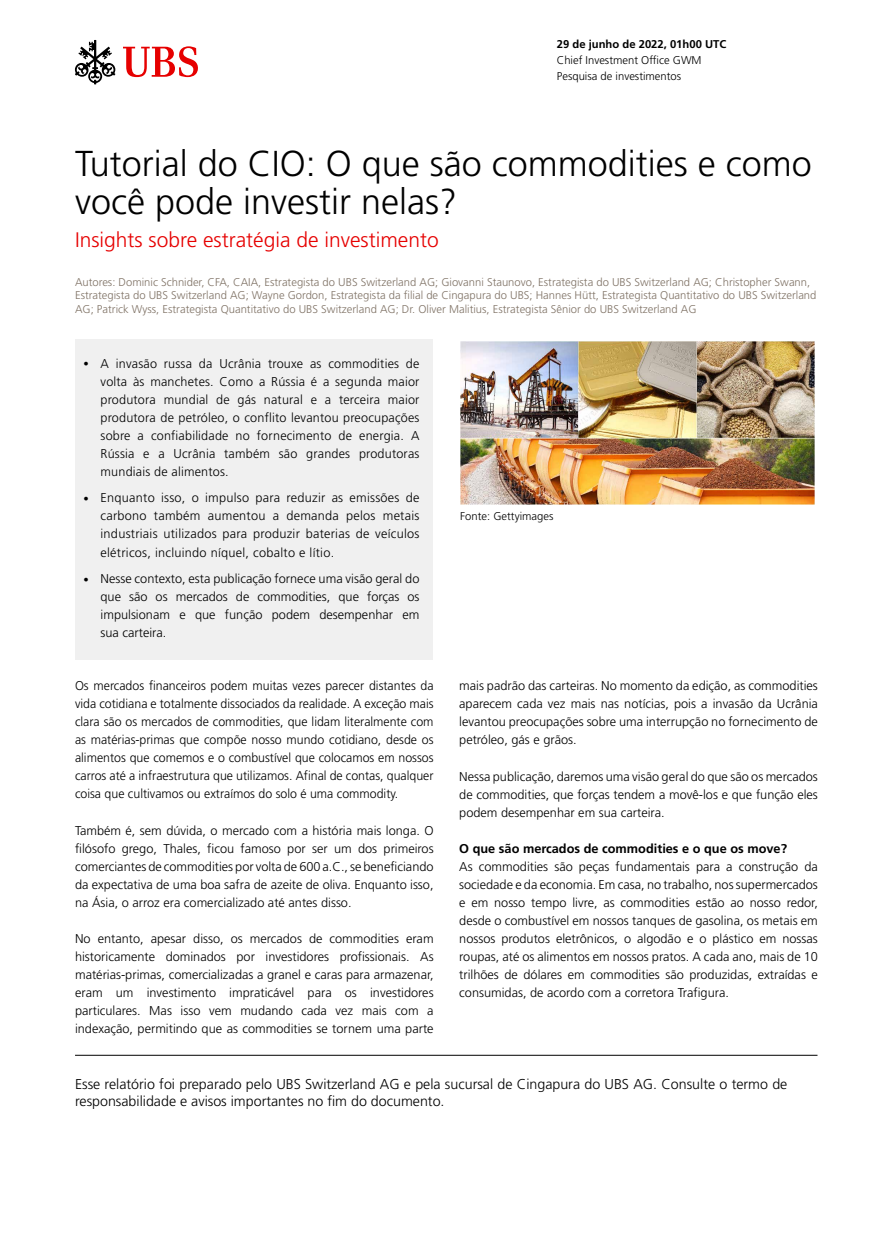
<style>
.page{position:relative;width:893px;height:1234px;background:#fff}
.page>*{position:absolute;margin:0;border:0;box-sizing:border-box;transform-origin:0 0}
.t1{font:300 36px/37.5px "Frutiger LT Std";color:#000}
.t2{font:300 21px "Frutiger LT Std";color:#e60000}
.t3{font:300 14.25px/17.1px "Frutiger LT Std";color:#000}
.t4{font:300 12.75px/18px "Frutiger LT Std";color:#000;text-align:justify}
.t5{font:700 12.75px "Frutiger LT Std";color:#000}
.t6{font:300 11.25px/13.5px "Frutiger LT Std";color:#807366}
.t7{font:300 11.25px/15.6px "Frutiger LT Std";color:#000}
.t8{font:700 11.25px "Frutiger LT Std";color:#000}
.s1{font-family:"Arial";font-weight:400;font-size:15px}
</style>
<div class="page">
<div style="left:75px;top:339px;width:357px;height:320px;background:#f0f0f0"></div>
<hr style="left:75px;top:1054px;width:742px;height:1px;background:#000">
<svg style="left:75px;top:40px;width:40px;height:44px"></svg>
<svg style="left:123px;top:46px;width:75px;height:31px"></svg>
<img style="left:461px;top:341px;width:353px;height:163px">
<h6 class="t8" style="left:557px;top:38px;width:171px">29 de junho de 2022, 01h00 UTC</h6>
<p class="t7" style="left:557px;top:52px;width:146px">Chief Investment Office GWM<br>Pesquisa de investimentos</p>
<h1 class="t1" style="left:75px;top:146px;width:738px">Tutorial do CIO: O que são commodities e como você pode investir nelas?</h1>
<h3 class="t2" style="left:75px;top:228px;width:365px">Insights sobre estratégia de investimento</h3>
<p class="t6" style="left:75px;top:275px;width:743px">Autores: Dominic Schnider, CFA, CAIA, Estrategista do UBS Switzerland AG; Giovanni Staunovo, Estrategista do UBS Switzerland AG; Christopher Swann,<br>Estrategista do UBS Switzerland AG; Wayne Gordon, Estrategista da filial de Cingapura do UBS; Hannes Hütt, Estrategista Quantitativo do UBS Switzerland<br>AG; Patrick Wyss, Estrategista Quantitativo do UBS Switzerland AG; Dr. Oliver Malitius, Estrategista Sênior do UBS Switzerland AG</p>
<p class="t4" style="left:101px;top:354px;width:320px;text-indent:-17px"><span class="s1">•</span> A invasão russa da Ucrânia trouxe as commodities de volta às manchetes. Como a Rússia é a segunda maior produtora mundial de gás natural e a terceira maior produtora de petróleo, o conflito levantou preocupações sobre a confiabilidade no fornecimento de energia. A Rússia e a Ucrânia também são grandes produtoras mundiais de alimentos.</p>
<p class="t4" style="left:101px;top:489px;width:320px;text-indent:-17px"><span class="s1">•</span> Enquanto isso, o impulso para reduzir as emissões de carbono também aumentou a demanda pelos metais industriais utilizados para produzir baterias de veículos elétricos, incluindo níquel, cobalto e lítio.</p>
<p class="t4" style="left:101px;top:569px;width:320px;text-indent:-17px"><span class="s1">•</span> Nesse contexto, esta publicação fornece uma visão geral do que são os mercados de commodities, que forças os impulsionam e que função podem desempenhar em sua carteira.</p>
<p class="t4" style="left:75px;top:677px;width:360px">Os mercados financeiros podem muitas vezes parecer distantes da vida cotidiana e totalmente dissociados da realidade. A exceção mais clara são os mercados de commodities, que lidam literalmente com as matérias-primas que compõe nosso mundo cotidiano, desde os alimentos que comemos e o combustível que colocamos em nossos carros até a infraestrutura que utilizamos. Afinal de contas, qualquer coisa que cultivamos ou extraímos do solo é uma commodity.</p>
<p class="t4" style="left:75px;top:821px;width:360px">Também é, sem dúvida, o mercado com a história mais longa. O filósofo grego, Thales, ficou famoso por ser um dos primeiros comerciantes de commodities por volta de 600 a.C., se beneficiando da expectativa de uma boa safra de azeite de oliva. Enquanto isso, na Ásia, o arroz era comercializado até antes disso.</p>
<p class="t4" style="left:75px;top:929px;width:360px">No entanto, apesar disso, os mercados de commodities eram historicamente dominados por investidores profissionais. As matérias-primas, comercializadas a granel e caras para armazenar, eram um investimento impraticável para os investidores particulares. Mas isso vem mudando cada vez mais com a indexação, permitindo que as commodities se tornem uma parte</p>
<p class="t7" style="left:460px;top:508px;width:95px">Fonte: Gettyimages</p>
<p class="t4" style="left:459px;top:677px;width:360px">mais padrão das carteiras. No momento da edição, as commodities aparecem cada vez mais nas notícias, pois a invasão da Ucrânia levantou preocupações sobre uma interrupção no fornecimento de petróleo, gás e grãos.</p>
<p class="t4" style="left:459px;top:767px;width:360px">Nessa publicação, daremos uma visão geral do que são os mercados de commodities, que forças tendem a movê-los e que função eles podem desempenhar em sua carteira.</p>
<h6 class="t5" style="left:459px;top:840px;width:329px">O que são mercados de commodities e o que os move?</h6>
<p class="t4" style="left:459px;top:857px;width:360px">As commodities são peças fundamentais para a construção da sociedade e da economia. Em casa, no trabalho, nos supermercados e em nosso tempo livre, as commodities estão ao nosso redor, desde o combustível em nossos tanques de gasolina, os metais em nossos produtos eletrônicos, o algodão e o plástico em nossas roupas, até os alimentos em nossos pratos. A cada ano, mais de 10 trilhões de dólares em commodities são produzidas, extraídas e consumidas, de acordo com a corretora Trafigura.</p>
<p class="t3" style="left:75px;top:1075px;width:714px">Esse relatório foi preparado pelo UBS Switzerland AG e pela sucursal de Cingapura do UBS AG. Consulte o termo de responsabilidade e avisos importantes no fim do documento.</p>
</div>
